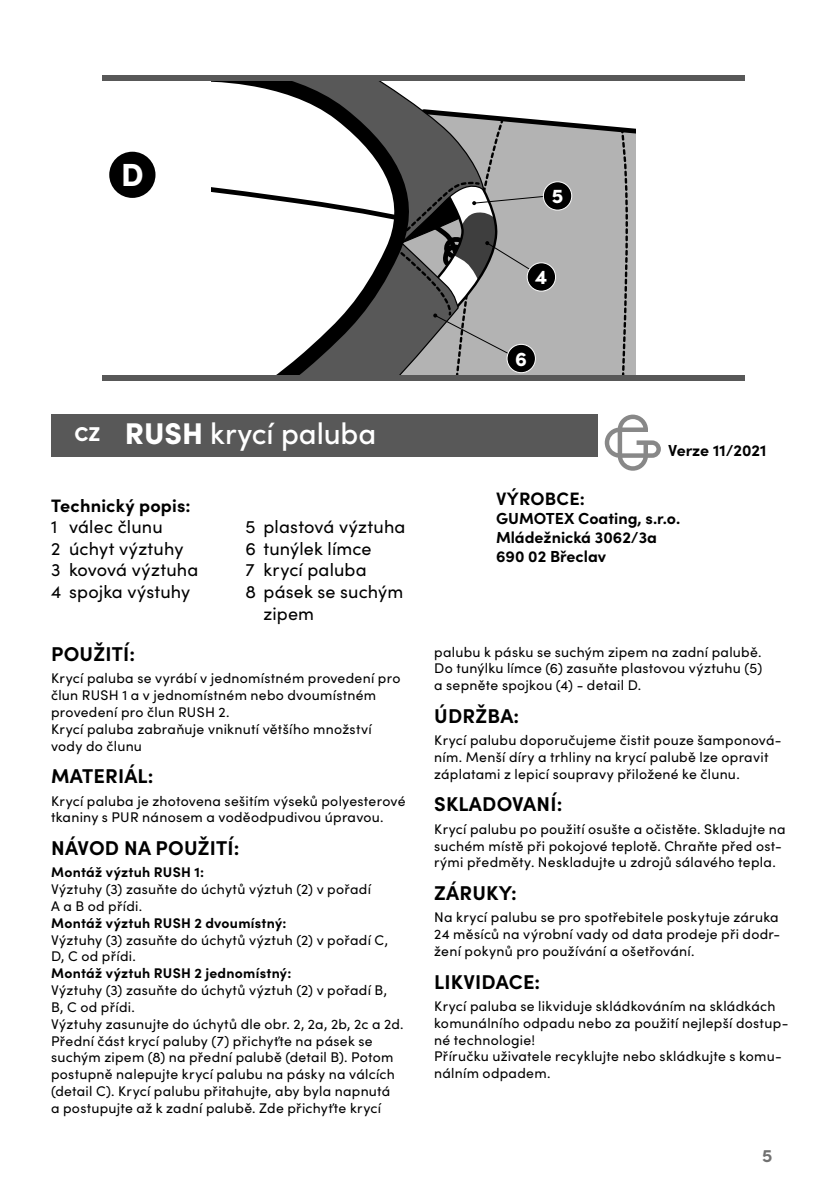
<style>
.page{position:relative;width:840px;height:1191px;background:#fff}
.page>*{position:absolute;margin:0;border:0;box-sizing:border-box;transform-origin:0 0}
.t1{font:900 32px "Sofia Pro";color:#fff}
.t2{font:500 30px "Sofia Pro";letter-spacing:-.005em;color:#fff}
.t3{font:700 20px "Sofia Pro";letter-spacing:.01em;color:#000}
.t4{font:900 20px "Sofia Pro";color:#fff}
.t5{font:18px/21.6px "Sofia Pro";letter-spacing:.01em;color:#000}
.t6{font:700 18px "Sofia Pro";letter-spacing:.01em;color:#000}
.t7{font:700 18px "Sofia Pro";color:#717171}
.t8{font:700 16px/19.2px "Sofia Pro";color:#000}
.t9{font:14px/16.8px "Sofia Pro";letter-spacing:.02em;color:#000}
.t10{font:700 14px "Sofia Pro";letter-spacing:.02em;color:#000}
.s1{font-weight:900}
</style>
<div class="page">
<div style="left:109px;top:152px;width:46px;height:46px;background:#000;border-radius:50%"></div>
<svg style="left:211px;top:81px;width:423px;height:294px"></svg>
<div style="left:102px;top:75px;width:642px;height:6px;background:#585858"></div>
<div style="left:102px;top:375px;width:642px;height:5px;background:#585858"></div>
<svg style="left:211px;top:147px;width:333px;height:228px"></svg>
<div style="left:527px;top:263px;width:28px;height:28px;background:#000;border-radius:50%"></div>
<div style="left:526px;top:262px;width:29px;height:30px;border:1px solid #fff;border-radius:50%"></div>
<div style="left:506px;top:344px;width:29px;height:29px;background:#000;border-radius:50%"></div>
<div style="left:506px;top:344px;width:29px;height:29px;border:1px solid #fff;border-radius:50%"></div>
<div style="left:543px;top:182px;width:28px;height:28px;background:#000;border-radius:50%"></div>
<div style="left:542px;top:181px;width:30px;height:30px;border:1px solid #fff;border-radius:50%"></div>
<div style="left:51px;top:414px;width:546px;height:42px;background:#585858"></div>
<svg style="left:604px;top:414px;width:56px;height:57px"></svg>
<h1 class="t1" style="left:121px;top:150px;width:24px">D</h1>
<h3 class="t4" style="left:74px;top:418px;width:28px">CZ</h3>
<h2 class="t2" style="left:125px;top:411px;width:253px"><span class="s1">RUSH</span> krycí paluba</h2>
<p class="t6" style="left:51px;top:491px;width:141px">Technický popis:</p>
<p class="t5" style="left:51px;top:515px;width:149px">1 válec člunu<br>2 úchyt výztuhy<br>3 kovová výztuha<br>4 spojka výstuhy</p>
<p class="t5" style="left:245px;top:515px;width:161px">5 plastová výztuha</p>
<p class="t5" style="left:245px;top:536px;width:128px">6 tunýlek límce</p>
<p class="t5" style="left:245px;top:558px;width:123px">7 krycí paluba</p>
<p class="t5" style="left:245px;top:580px;width:159px">8 pásek se suchým</p>
<p class="t5" style="left:263px;top:601px;width:52px">zipem</p>
<h3 class="t3" style="left:51px;top:638px;width:85px">POUŽITÍ:</h3>
<p class="t9" style="left:51px;top:669px;width:351px">Krycí paluba se vyrábí v jednomístném provedení pro člun RUSH 1 a v jednomístném nebo dvoumístném provedení pro člun RUSH 2.<br>Krycí paluba zabraňuje vniknutí většího množství vody do člunu</p>
<h3 class="t3" style="left:51px;top:760px;width:104px">MATERIÁL:</h3>
<p class="t9" style="left:51px;top:791px;width:356px">Krycí paluba je zhotovena sešitím výseků polyesterové tkaniny s PUR nánosem a voděodpudivou úpravou.</p>
<h3 class="t3" style="left:51px;top:832px;width:190px">NÁVOD NA POUŽITÍ:</h3>
<p class="t10" style="left:51px;top:861px;width:155px">Montáž výztuh RUSH 1:</p>
<p class="t9" style="left:51px;top:880px;width:321px">Výztuhy (3) zasuňte do úchytů výztuh (2) v pořadí<br>A a B od přídi.</p>
<p class="t10" style="left:51px;top:912px;width:237px">Montáž výztuh RUSH 2 dvoumístný:</p>
<p class="t9" style="left:51px;top:930px;width:338px">Výztuhy (3) zasuňte do úchytů výztuh (2) v pořadí C,<br>D, C od přídi.</p>
<p class="t10" style="left:51px;top:962px;width:242px">Montáž výztuh RUSH 2 jednomístný:</p>
<p class="t9" style="left:51px;top:981px;width:354px">Výztuhy (3) zasuňte do úchytů výztuh (2) v pořadí B,<br>B, C od přídi.<br>Výztuhy zasunujte do úchytů dle obr. 2, 2a, 2b, 2c a 2d.<br>Přední část krycí paluby (7) přichyťte na pásek se suchým zipem (8) na přední palubě (detail B). Potom postupně nalepujte krycí palubu na pásky na válcích (detail C). Krycí palubu přitahujte, aby byla napnutá<br>a postupujte až k zadní palubě. Zde přichyťte krycí</p>
<h3 class="t4" style="left:551px;top:180px;width:13px">5</h3>
<h3 class="t4" style="left:535px;top:261px;width:14px">4</h3>
<h3 class="t4" style="left:515px;top:343px;width:13px">6</h3>
<p class="t8" style="left:668px;top:439px;width:100px">Verze 11/2021</p>
<p class="t6" style="left:496px;top:484px;width:90px">VÝROBCE:</p>
<p class="t8" style="left:495px;top:507px;width:186px">GUMOTEX Coating, s.r.o.<br>Mládežnická 3062/3a<br>690 02 Břeclav</p>
<p class="t9" style="left:434px;top:642px;width:329px;text-align:justify">palubu k pásku se suchým zipem na zadní palubě.<br>Do tunýlku límce (6) zasuňte plastovou výztuhu (5) a sepněte spojkou (4) - detail D.</p>
<h3 class="t3" style="left:434px;top:700px;width:86px">ÚDRŽBA:</h3>
<p class="t9" style="left:434px;top:731px;width:349px">Krycí palubu doporučujeme čistit pouze šamponová&shy;ním. Menší díry a trhliny na krycí palubě lze opravit záplatami z lepicí soupravy přiložené ke člunu.</p>
<h3 class="t3" style="left:434px;top:789px;width:129px">SKLADOVANÍ:</h3>
<p class="t9" style="left:434px;top:819px;width:353px">Krycí palubu po použití osušte a očistěte. Skladujte na suchém místě při pokojové teplotě. Chraňte před ost&shy;rými předměty. Neskladujte u zdrojů sálavého tepla.</p>
<h3 class="t3" style="left:434px;top:877px;width:84px">ZÁRUKY:</h3>
<p class="t9" style="left:434px;top:908px;width:347px;text-align:justify">Na krycí palubu se pro spotřebitele poskytuje záruka 24 měsíců na výrobní vady od data prodeje při dodr&shy;žení pokynů pro používání a ošetřování.</p>
<h3 class="t3" style="left:434px;top:966px;width:107px">LIKVIDACE:</h3>
<p class="t9" style="left:434px;top:997px;width:355px">Krycí paluba se likviduje skládkováním na skládkách komunálního odpadu nebo za použití nejlepší dostup&shy;né technologie!<br>Příručku uživatele recyklujte nebo skládkujte s komu&shy;nálním odpadem.</p>
<p class="t7" style="left:761px;top:1141px;width:12px">5</p>
</div>
